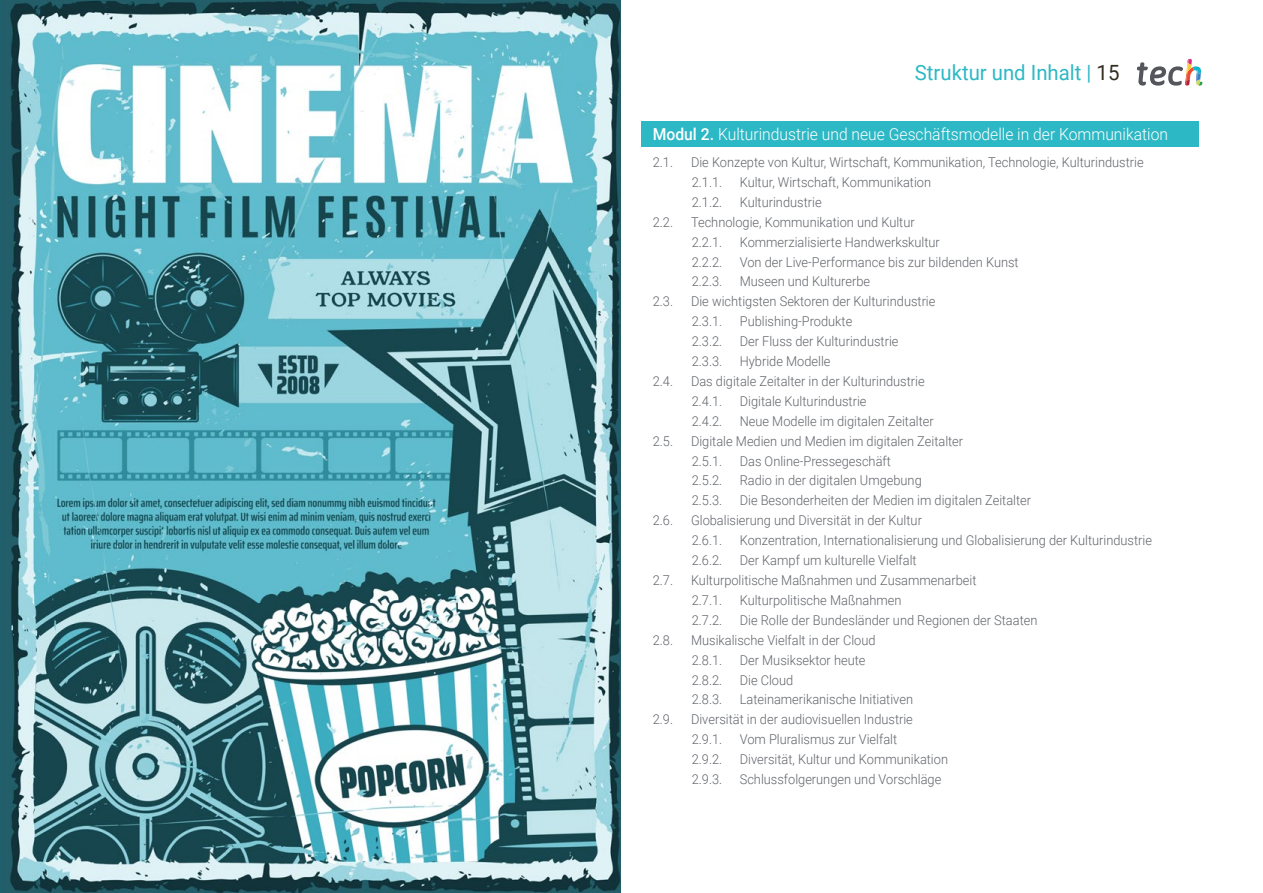
<style>
.page{position:relative;width:1263px;height:893px;background:#fff}
.page>*{position:absolute;margin:0;border:0;box-sizing:border-box;transform-origin:0 0}
.t1{font:21px "Roboto";color:#2db8c5}
.t2{font:300 16.5px "Roboto";color:#fff;scale:.95 1}
.t3{font:300 13.5px/20px "Roboto";color:#61646a;scale:.95 1}
.s1{color:#312e20}
.s2{font-weight:500}
</style>
<div class="page">
<div style="left:642px;top:121px;width:557px;height:25px;background:#2db8c5"></div>
<svg style="left:1137px;top:59px;width:65px;height:27px"></svg>
<img style="left:0;top:0;width:621px;height:893px">
<h1 class="t1" style="left:915px;top:57px;width:206px">Struktur und Inhalt | <span class="s1">15</span></h1>
<p class="t2" style="left:653px;top:123px;width:544px"><span class="s2">Modul 2.</span> Kulturindustrie und neue Geschäftsmodelle in der Kommunikation</p>
<p class="t3" style="left:653px;top:152px;width:23px">2.1.</p>
<p class="t3" style="left:691px;top:152px;width:478px">Die Konzepte von Kultur, Wirtschaft, Kommunikation, Technologie, Kulturindustrie<br>2.1.1.</p>
<p class="t3" style="left:740px;top:172px;width:203px">Kultur, Wirtschaft, Kommunikation</p>
<p class="t3" style="left:692px;top:192px;width:34px">2.1.2.</p>
<p class="t3" style="left:740px;top:192px;width:88px">Kulturindustrie</p>
<p class="t3" style="left:653px;top:211px;width:23px">2.2.</p>
<p class="t3" style="left:691px;top:211px;width:237px">Technologie, Kommunikation und Kultur<br>2.2.1.</p>
<p class="t3" style="left:740px;top:231px;width:212px">Kommerzialisierte Handwerkskultur</p>
<p class="t3" style="left:692px;top:251px;width:34px">2.2.2.</p>
<p class="t3" style="left:740px;top:251px;width:295px">Von der Live-Performance bis zur bildenden Kunst</p>
<p class="t3" style="left:692px;top:271px;width:34px">2.2.3.</p>
<p class="t3" style="left:740px;top:271px;width:139px">Museen und Kulturerbe</p>
<p class="t3" style="left:653px;top:291px;width:23px">2.3.</p>
<p class="t3" style="left:691px;top:291px;width:259px">Die wichtigsten Sektoren der Kulturindustrie<br>2.3.1.</p>
<p class="t3" style="left:740px;top:311px;width:120px">Publishing-Produkte</p>
<p class="t3" style="left:692px;top:331px;width:34px">2.3.2.</p>
<p class="t3" style="left:740px;top:331px;width:169px">Der Fluss der Kulturindustrie</p>
<p class="t3" style="left:692px;top:351px;width:34px">2.3.3.</p>
<p class="t3" style="left:740px;top:351px;width:97px">Hybride Modelle</p>
<p class="t3" style="left:653px;top:371px;width:23px">2.4.</p>
<p class="t3" style="left:691px;top:371px;width:247px">Das digitale Zeitalter in der Kulturindustrie<br>2.4.1.</p>
<p class="t3" style="left:740px;top:391px;width:135px">Digitale Kulturindustrie</p>
<p class="t3" style="left:692px;top:410px;width:34px">2.4.2.</p>
<p class="t3" style="left:740px;top:410px;width:206px">Neue Modelle im digitalen Zeitalter</p>
<p class="t3" style="left:653px;top:430px;width:23px">2.5.</p>
<p class="t3" style="left:691px;top:430px;width:288px">Digitale Medien und Medien im digitalen Zeitalter<br>2.5.1.</p>
<p class="t3" style="left:740px;top:450px;width:161px">Das Online-Pressegeschäft</p>
<p class="t3" style="left:692px;top:470px;width:34px">2.5.2.</p>
<p class="t3" style="left:740px;top:470px;width:193px">Radio in der digitalen Umgebung</p>
<p class="t3" style="left:692px;top:490px;width:34px">2.5.3.</p>
<p class="t3" style="left:740px;top:490px;width:308px">Die Besonderheiten der Medien im digitalen Zeitalter</p>
<p class="t3" style="left:653px;top:510px;width:23px">2.6.</p>
<p class="t3" style="left:691px;top:510px;width:245px">Globalisierung und Diversität in der Kultur<br>2.6.1.</p>
<p class="t3" style="left:740px;top:530px;width:435px">Konzentration, Internationalisierung und Globalisierung der Kulturindustrie</p>
<p class="t3" style="left:692px;top:550px;width:34px">2.6.2.</p>
<p class="t3" style="left:740px;top:550px;width:188px">Der Kampf um kulturelle Vielfalt</p>
<p class="t3" style="left:653px;top:570px;width:23px">2.7.</p>
<p class="t3" style="left:691px;top:570px;width:302px">Kulturpolitische Maßnahmen und Zusammenarbeit<br>2.7.1.</p>
<p class="t3" style="left:740px;top:590px;width:172px">Kulturpolitische Maßnahmen</p>
<p class="t3" style="left:692px;top:609px;width:34px">2.7.2.</p>
<p class="t3" style="left:740px;top:609px;width:315px">Die Rolle der Bundesländer und Regionen der Staaten</p>
<p class="t3" style="left:653px;top:629px;width:23px">2.8.</p>
<p class="t3" style="left:691px;top:629px;width:196px">Musikalische Vielfalt in der Cloud<br>2.8.1.</p>
<p class="t3" style="left:740px;top:649px;width:134px">Der Musiksektor heute</p>
<p class="t3" style="left:692px;top:669px;width:34px">2.8.2.</p>
<p class="t3" style="left:740px;top:669px;width:58px">Die Cloud</p>
<p class="t3" style="left:692px;top:689px;width:34px">2.8.3.</p>
<p class="t3" style="left:740px;top:689px;width:184px">Lateinamerikanische Initiativen</p>
<p class="t3" style="left:653px;top:709px;width:23px">2.9.</p>
<p class="t3" style="left:691px;top:709px;width:235px">Diversität in der audiovisuellen Industrie<br>2.9.1.</p>
<p class="t3" style="left:740px;top:729px;width:167px">Vom Pluralismus zur Vielfalt</p>
<p class="t3" style="left:692px;top:749px;width:34px">2.9.2.</p>
<p class="t3" style="left:740px;top:749px;width:221px">Diversität, Kultur und Kommunikation</p>
<p class="t3" style="left:692px;top:769px;width:34px">2.9.3.</p>
<p class="t3" style="left:740px;top:769px;width:214px">Schlussfolgerungen und Vorschläge</p>
</div>
